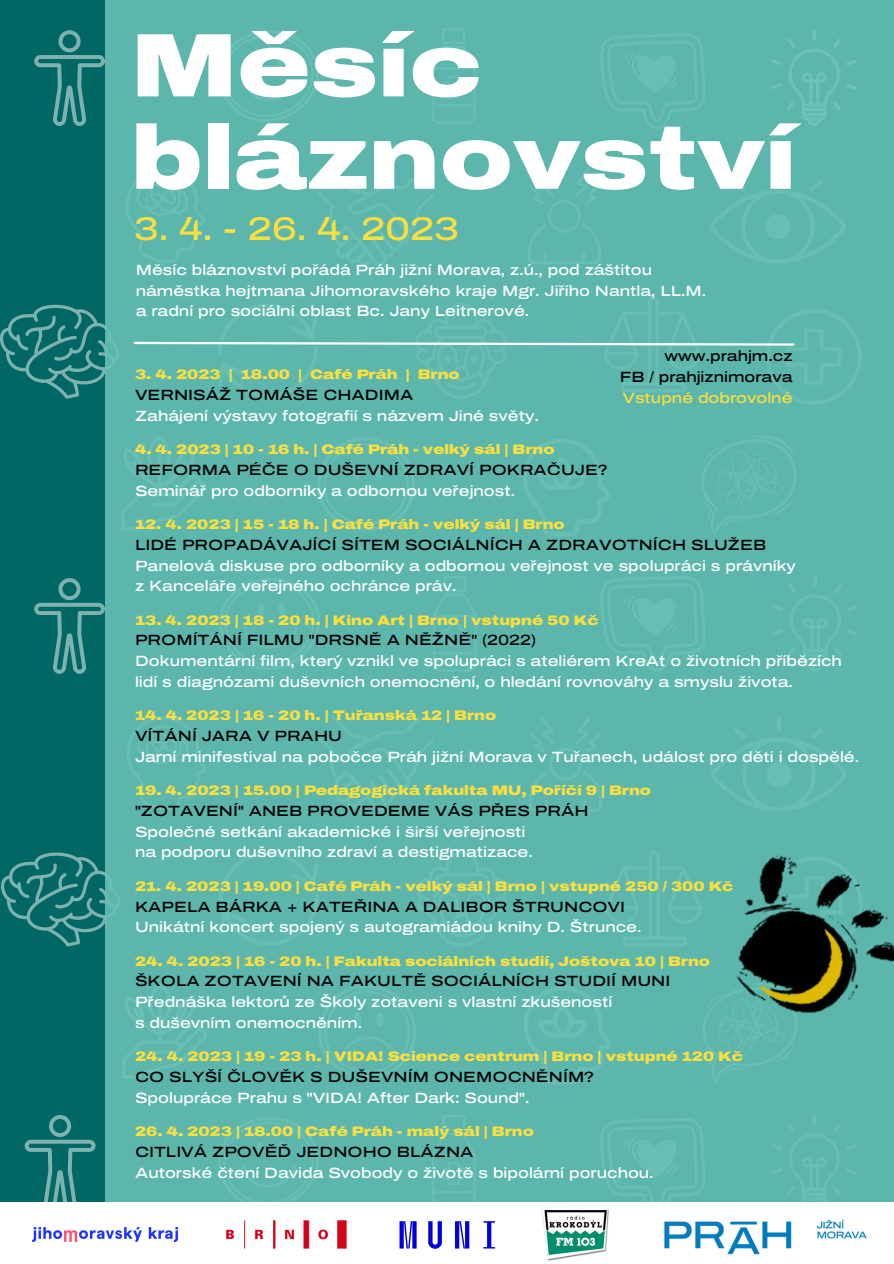
<style>
.page{position:relative;width:894px;height:1264px;background:#fff}
.page>*{position:absolute;margin:0;border:0;box-sizing:border-box;transform-origin:0 0}
.t1{font:900 90.15px/92.4px "Archivo Expanded";color:#fff}
.t2{font:500 32.85px "Archivo Expanded";color:#fadf40}
.t3{font:500 14.85px/20.7px "Archivo Expanded";color:#fff}
.t4{font:500 14.85px/20.7px "Archivo Expanded";color:#000;text-align:right}
.t5{font:500 14.85px "Archivo Expanded";color:#fadf40}
.t6{font:900 13.8px "Archivo Expanded";color:#fadf40}
</style>
<div class="page">
<div style="left:0;top:0;width:893px;height:1263px;background:#006764"></div>
<svg style="left:0;top:304px;width:105px;height:95px"></svg>
<svg style="left:1px;top:852px;width:104px;height:94px"></svg>
<svg style="left:34px;top:578px;width:71px;height:96px"></svg>
<svg style="left:25px;top:1115px;width:70px;height:87px"></svg>
<svg style="left:34px;top:30px;width:71px;height:96px"></svg>
<div style="left:105px;top:0;width:788px;height:1263px;background:#5cb6ac"></div>
<img style="left:689px;top:855px;width:204px;height:205px">
<div style="left:0;top:1202px;width:893px;height:61px;background:#fff"></div>
<img style="left:32px;top:1227px;width:147px;height:15px">
<img style="left:226px;top:1192px;width:121px;height:57px">
<img style="left:638px;top:1195px;width:229px;height:60px">
<svg style="left:134px;top:297px;width:727px;height:107px"></svg>
<svg style="left:399px;top:1221px;width:17px;height:27px"></svg>
<svg style="left:428px;top:1221px;width:14px;height:27px"></svg>
<svg style="left:455px;top:1221px;width:14px;height:27px"></svg>
<svg style="left:483px;top:1221px;width:12px;height:27px"></svg>
<img style="left:541px;top:1209px;width:68px;height:52px">
<h1 class="t1" style="left:131px;top:20px;width:666px">Měsíc bláznovství</h1>
<h2 class="t2" style="left:134px;top:211px;width:326px">3. 4. - 26. 4. 2023</h2>
<p class="t3" style="left:136px;top:259px;width:572px">Měsíc bláznovství pořádá Práh jižní Morava, z.ú., pod záštitou náměstka hejtmana Jihomoravského kraje Mgr. Jiřího Nantla, LL.M. a radní pro sociální oblast Bc. Jany Leitnerové.</p>
<p class="t4" style="left:619px;top:346px;width:174px">www.prahjm.cz<br>FB / prahjiznimorava</p>
<p class="t5" style="left:622px;top:389px;width:171px">Vstupné dobrovolné</p>
<p class="t6" style="left:135px;top:367px;width:326px">3. 4. 2023 | 18.00 | Café Práh | Brno</p>
<p class="t4" style="left:135px;top:385px;width:280px">VERNISÁŽ TOMÁŠE CHADIMA</p>
<p class="t3" style="left:135px;top:405px;width:405px">Zahájení výstavy fotografií s názvem Jiné světy.</p>
<p class="t6" style="left:135px;top:442px;width:421px">4. 4. 2023 | 10 - 16 h. | Café Práh - velký sál | Brno</p>
<p class="t4" style="left:135px;top:459px;width:474px">REFORMA PÉČE O DUŠEVNÍ ZDRAVÍ POKRAČUJE?</p>
<p class="t3" style="left:135px;top:480px;width:381px">Seminář pro odborníky a odbornou veřejnost.</p>
<p class="t6" style="left:135px;top:517px;width:431px">12. 4. 2023 | 15 - 18 h. | Café Práh - velký sál | Brno</p>
<p class="t4" style="left:135px;top:534px;width:632px">LIDÉ PROPADÁVAJÍCÍ SÍTEM SOCIÁLNÍCH A ZDRAVOTNÍCH SLUŽEB</p>
<p class="t3" style="left:135px;top:555px;width:662px">Panelová diskuse pro odborníky a odbornou veřejnost ve spolupráci s právníky z Kanceláře veřejného ochránce práv.</p>
<p class="t6" style="left:135px;top:612px;width:465px">13. 4. 2023 | 18 - 20 h. | Kino Art | Brno | vstupné 50 Kč</p>
<p class="t4" style="left:135px;top:630px;width:402px">PROMÍTÁNÍ FILMU "DRSNĚ A NĚŽNĚ" (2022)</p>
<p class="t3" style="left:135px;top:651px;width:708px">Dokumentární film, který vznikl ve spolupráci s ateliérem KreAt o životních příbězích lidí s diagnózami duševních onemocnění, o hledání rovnováhy a smyslu života.</p>
<p class="t6" style="left:135px;top:708px;width:362px">14. 4. 2023 | 16 - 20 h. | Tuřanská 12 | Brno</p>
<p class="t4" style="left:135px;top:725px;width:208px">VÍTÁNÍ JARA V PRAHU</p>
<p class="t3" style="left:135px;top:746px;width:725px">Jarní minifestival na pobočce Práh jižní Morava v Tuřanech, událost pro děti i dospělé.</p>
<p class="t6" style="left:135px;top:783px;width:517px">19. 4. 2023 | 15.00 | Pedagogická fakulta MU, Poříčí 9 | Brno</p>
<p class="t4" style="left:135px;top:800px;width:455px">"ZOTAVENÍ" ANEB PROVEDEME VÁS PŘES PRÁH</p>
<p class="t3" style="left:135px;top:821px;width:399px">Společné setkání akademické i širší veřejnosti na podporu duševního zdraví a destigmatizace.</p>
<p class="t6" style="left:135px;top:878px;width:599px">21. 4. 2023 | 19.00 | Café Práh - velký sál | Brno | vstupné 250 / 300 Kč</p>
<p class="t4" style="left:135px;top:896px;width:491px">KAPELA BÁRKA + KATEŘINA A DALIBOR ŠTRUNCOVI</p>
<p class="t3" style="left:135px;top:916px;width:508px">Unikátní koncert spojený s autogramiádou knihy D. Štrunce.</p>
<p class="t6" style="left:135px;top:953px;width:576px">24. 4. 2023 | 16 - 20 h. | Fakulta sociálních studií, Joštova 10 | Brno</p>
<p class="t4" style="left:135px;top:971px;width:536px">ŠKOLA ZOTAVENÍ NA FAKULTĚ SOCIÁLNÍCH STUDIÍ MUNI</p>
<p class="t3" style="left:135px;top:991px;width:478px">Přednáška lektorů ze Školy zotaveni s vlastní zkušeností s duševním onemocněním.</p>
<p class="t6" style="left:135px;top:1049px;width:609px">24. 4. 2023 | 19 - 23 h. | VIDA! Science centrum | Brno | vstupné 120 Kč</p>
<p class="t4" style="left:135px;top:1066px;width:460px">CO SLYŠÍ ČLOVĚK S DUŠEVNÍM ONEMOCNĚNÍM?</p>
<p class="t3" style="left:135px;top:1087px;width:396px">Spolupráce Prahu s "VIDA! After Dark: Sound".</p>
<p class="t6" style="left:135px;top:1123px;width:400px">26. 4. 2023 | 18.00 | Café Práh - malý sál | Brno</p>
<p class="t4" style="left:135px;top:1141px;width:340px">CITLIVÁ ZPOVĚĎ JEDNOHO BLÁZNA</p>
<p class="t3" style="left:135px;top:1162px;width:520px">Autorské čtení Davida Svobody o životě s bipolární poruchou.</p>
</div>
